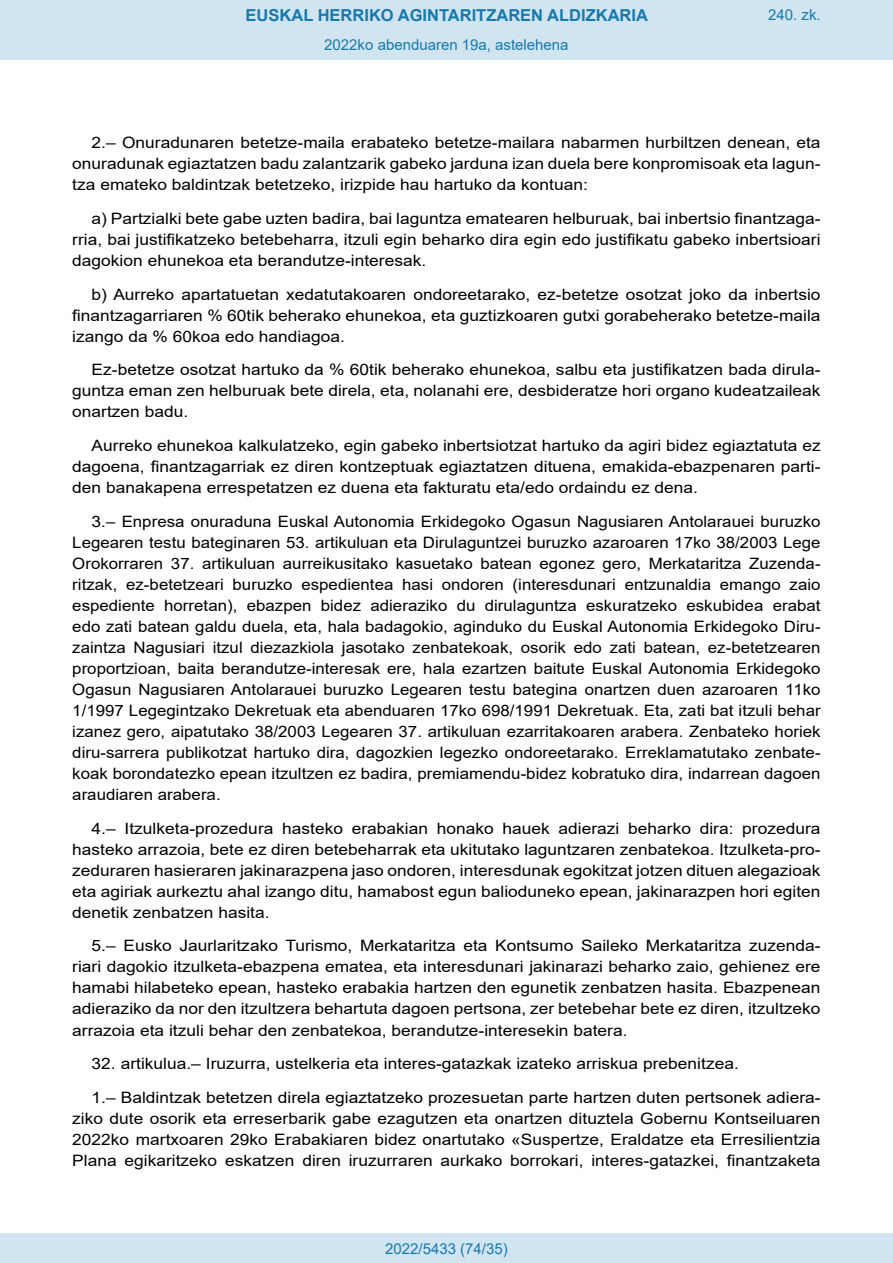
<style>
.page{position:relative;width:893px;height:1263px;background:#fff}
.page>*{position:absolute;margin:0;border:0;box-sizing:border-box;transform-origin:0 0}
.t1{font:700 16.5px "Arial";color:#1879ad}
.BOPVDetalle{font:15.6px/21px "Arial";color:#000;text-align:justify;scale:1.11 1}
.Paginacion_Centro{font:15px "Arial";color:#1879ad}
</style>
<div class="page">
<div style="left:0;top:0;width:893px;height:60px;background:#d0e5f0"></div>
<div style="left:0;top:1233px;width:893px;height:30px;background:#d0e5f0"></div>
<p class="t1" style="left:246px;top:3px;width:404px">EUSKAL HERRIKO AGINTARITZAREN ALDIZKARIA</p>
<p class="Paginacion_Centro" style="left:324px;top:35px;width:246px">2022ko abenduaren 19a, astelehena</p>
<p class="Paginacion_Centro" style="left:768px;top:5px;width:54px">240. zk.</p>
<p class="BOPVDetalle" style="left:72px;top:132px;width:676px;text-indent:19px">2.– Onuradunaren betetze-maila erabateko betetze-mailara nabarmen hurbiltzen denean, eta onuradunak egiaztatzen badu zalantzarik gabeko jarduna izan duela bere konpromisoak eta lagun&shy;tza emateko baldintzak betetzeko, irizpide hau hartuko da kontuan:</p>
<p class="BOPVDetalle" style="left:72px;top:208px;width:676px;text-indent:19px">a) Partzialki bete gabe uzten badira, bai laguntza ematearen helburuak, bai inbertsio finantzaga&shy;rria, bai justifikatzeko betebeharra, itzuli egin beharko dira egin edo justifikatu gabeko inbertsioari dagokion ehunekoa eta berandutze-interesak.</p>
<p class="BOPVDetalle" style="left:72px;top:284px;width:676px;text-indent:19px">b) Aurreko apartatuetan xedatutakoaren ondoreetarako, ez-betetze osotzat joko da inbertsio finantzagarriaren % 60tik beherako ehunekoa, eta guztizkoaren gutxi gorabeherako betetze-maila izango da % 60koa edo handiagoa.</p>
<p class="BOPVDetalle" style="left:72px;top:359px;width:676px;text-indent:19px">Ez-betetze osotzat hartuko da % 60tik beherako ehunekoa, salbu eta justifikatzen bada dirula&shy;guntza eman zen helburuak bete direla, eta, nolanahi ere, desbideratze hori organo kudeatzaileak onartzen badu.</p>
<p class="BOPVDetalle" style="left:72px;top:435px;width:676px;text-indent:19px">Aurreko ehunekoa kalkulatzeko, egin gabeko inbertsiotzat hartuko da agiri bidez egiaztatuta ez dagoena, finantzagarriak ez diren kontzeptuak egiaztatzen dituena, emakida-ebazpenaren parti&shy;den banakapena errespetatzen ez duena eta fakturatu eta/edo ordaindu ez dena.</p>
<p class="BOPVDetalle" style="left:72px;top:511px;width:676px;text-indent:19px">3.– Enpresa onuraduna Euskal Autonomia Erkidegoko Ogasun Nagusiaren Antolarauei buruzko Legearen testu bateginaren 53. artikuluan eta Dirulaguntzei buruzko azaroaren 17ko 38/2003 Lege Orokorraren 37. artikuluan aurreikusitako kasuetako batean egonez gero, Merkataritza Zuzenda&shy;ritzak, ez-betetzeari buruzko espedientea hasi ondoren (interesdunari entzunaldia emango zaio espediente horretan), ebazpen bidez adieraziko du dirulaguntza eskuratzeko eskubidea erabat edo zati batean galdu duela, eta, hala badagokio, aginduko du Euskal Autonomia Erkidegoko Diru&shy;zaintza Nagusiari itzul diezazkiola jasotako zenbatekoak, osorik edo zati batean, ez-betetzearen proportzioan, baita berandutze-interesak ere, hala ezartzen baitute Euskal Autonomia Erkidegoko Ogasun Nagusiaren Antolarauei buruzko Legearen testu bategina onartzen duen azaroaren 11ko 1/1997 Legegintzako Dekretuak eta abenduaren 17ko 698/1991 Dekretuak. Eta, zati bat itzuli behar izanez gero, aipatutako 38/2003 Legearen 37. artikuluan ezarritakoaren arabera. Zenbateko horiek diru-sarrera publikotzat hartuko dira, dagozkien legezko ondoreetarako. Erreklamatutako zenbate&shy;koak borondatezko epean itzultzen ez badira, premiamendu-bidez kobratuko dira, indarrean dagoen araudiaren arabera.</p>
<p class="BOPVDetalle" style="left:72px;top:818px;width:676px;text-indent:19px">4.– Itzulketa-prozedura hasteko erabakian honako hauek adierazi beharko dira: prozedura hasteko arrazoia, bete ez diren betebeharrak eta ukitutako laguntzaren zenbatekoa. Itzulketa-pro&shy;zeduraren hasieraren jakinarazpena jaso ondoren, interesdunak egokitzat jotzen dituen alegazioak eta agiriak aurkeztu ahal izango ditu, hamabost egun balioduneko epean, jakinarazpen hori egiten denetik zenbatzen hasita.</p>
<p class="BOPVDetalle" style="left:72px;top:935px;width:676px;text-indent:19px">5.– Eusko Jaurlaritzako Turismo, Merkataritza eta Kontsumo Saileko Merkataritza zuzenda&shy;riari dagokio itzulketa-ebazpena ematea, eta interesdunari jakinarazi beharko zaio, gehienez ere hamabi hilabeteko epean, hasteko erabakia hartzen den egunetik zenbatzen hasita. Ebazpenean adieraziko da nor den itzultzera behartuta dagoen pertsona, zer betebehar bete ez diren, itzultzeko arrazoia eta itzuli behar den zenbatekoa, berandutze-interesekin batera.</p>
<p class="BOPVDetalle" style="left:92px;top:1053px;width:585px">32. artikulua.– Iruzurra, ustelkeria eta interes-gatazkak izateko arriskua prebenitzea.</p>
<p class="BOPVDetalle" style="left:72px;top:1087px;width:676px;text-indent:19px">1.– Baldintzak betetzen direla egiaztatzeko prozesuetan parte hartzen duten pertsonek adiera&shy;ziko dute osorik eta erreserbarik gabe ezagutzen eta onartzen dituztela Gobernu Kontseiluaren 2022ko martxoaren 29ko Erabakiaren bidez onartutako «Suspertze, Eraldatze eta Erresilientzia Plana egikaritzeko eskatzen diren iruzurraren aurkako borrokari, interes-gatazkei, finantzaketa</p>
<p class="Paginacion_Centro" style="left:385px;top:1238px;width:124px">2022/5433 (74/35)</p>
</div>
